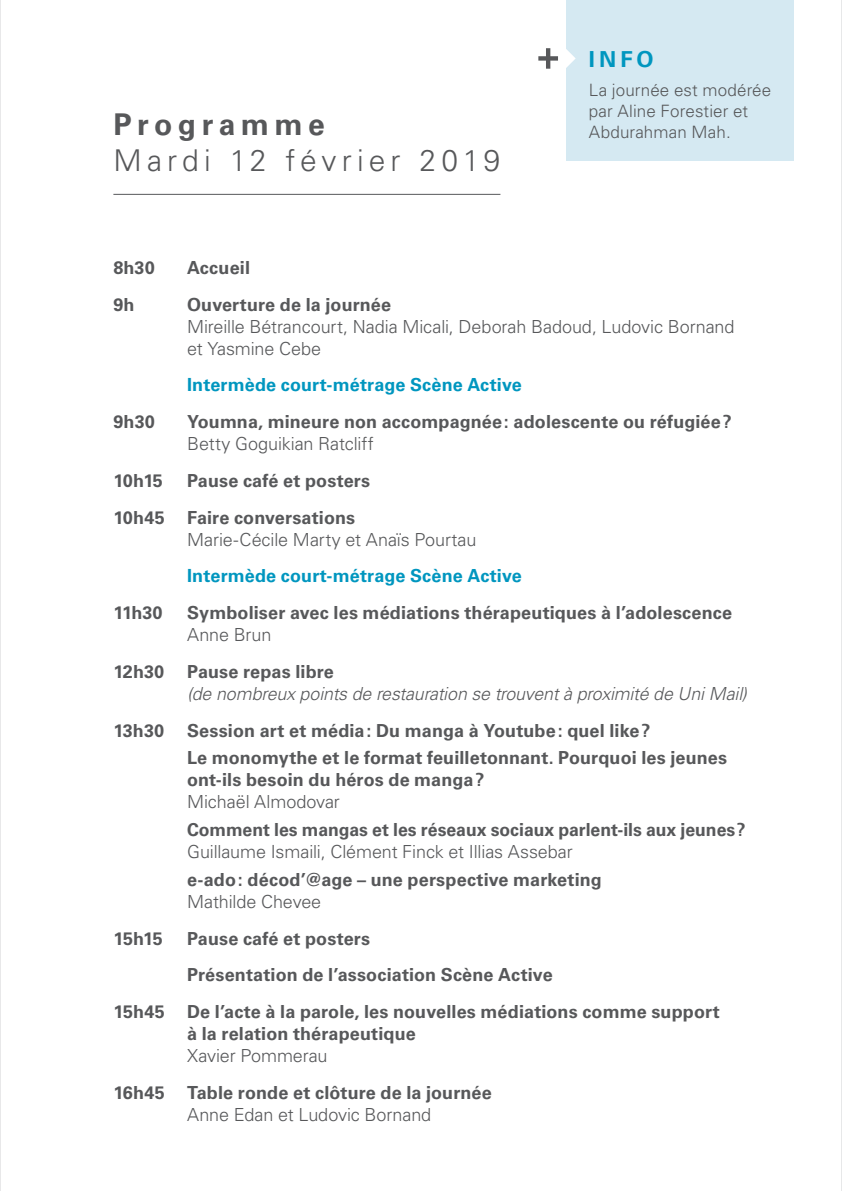
<style>
.page{position:relative;width:842px;height:1191px;background:#fff}
.page>*{position:absolute;margin:0;border:0;box-sizing:border-box;transform-origin:0 0}
.t1{font:300 30px "Univers LT Std";letter-spacing:.165em;color:#57585a}
.t2{font:700 30px "Univers LT Std";letter-spacing:.18em;color:#57585a}
.t3{font:700 22px "Univers LT Std";color:#0096bf}
.t4{font:700 18px/36.8px "Univers LT Std";letter-spacing:.005em;color:#57585a}
.t5{font:300 18px/22px "Univers LT Std";letter-spacing:-.005em;color:#57585a}
.t6{font:700 18px "Univers LT Std";letter-spacing:.005em;color:#0096bf}
.t7{font:italic 300 18px "Univers LT Std";letter-spacing:-.01em;color:#57585a}
.t8{font:300 17px/20.8px "Univers LT Std";letter-spacing:.005em;color:#57585a}
</style>
<div class="page">
<hr style="left:113px;top:194px;width:387px;height:1px;background:#57585a">
<hr style="left:0;top:0;width:1px;height:1191px;background:#d1d2d4">
<hr style="left:841px;top:0;width:1px;height:1191px;background:#d1d2d4">
<div style="left:566px;top:0;width:228px;height:161px;background:#d5e9f2"></div>
<svg style="left:538px;top:48px;width:38px;height:21px"></svg>
<h1 class="t2" style="left:113px;top:107px;width:213px">Programme</h1>
<h1 class="t1" style="left:113px;top:142px;width:388px">Mardi 12 février 2019</h1>
<p class="t3" style="left:589px;top:46px;width:66px">INFO</p>
<p class="t8" style="left:589px;top:80px;width:184px">La journée est modérée par Aline Forestier et<br>Abdurahman Mah.</p>
<p class="t4" style="left:113px;top:249px;width:43px">8h30</p>
<p class="t4" style="left:187px;top:249px;width:64px">Accueil</p>
<p class="t4" style="left:113px;top:286px;width:23px">9h</p>
<p class="t4" style="left:187px;top:286px;width:206px">Ouverture de la journée</p>
<p class="t5" style="left:187px;top:315px;width:549px">Mireille Bétrancourt, Nadia Micali, Deborah Badoud, Ludovic Bornand et Yasmine Cebe</p>
<p class="t6" style="left:187px;top:374px;width:336px">Intermède court-métrage Scène Active</p>
<p class="t4" style="left:113px;top:403px;width:43px">9h30</p>
<p class="t4" style="left:187px;top:403px;width:546px">Youmna, mineure non accompagnée: adolescente ou réfugiée?</p>
<p class="t5" style="left:187px;top:433px;width:188px">Betty Goguikian Ratcliff</p>
<p class="t4" style="left:113px;top:462px;width:51px">10h15</p>
<p class="t4" style="left:113px;top:462px;width:258px;text-indent:74px">Pause café et posters<br>10h45 Faire conversations</p>
<p class="t5" style="left:187px;top:528px;width:291px">Marie-Cécile Marty et Anaïs Pourtau</p>
<p class="t6" style="left:187px;top:565px;width:336px">Intermède court-métrage Scène Active</p>
<p class="t4" style="left:113px;top:594px;width:51px">11h30</p>
<p class="t4" style="left:187px;top:594px;width:547px">Symboliser avec les médiations thérapeutiques à l’adolescence</p>
<p class="t5" style="left:187px;top:624px;width:86px">Anne Brun</p>
<p class="t4" style="left:113px;top:653px;width:52px">12h30</p>
<p class="t4" style="left:187px;top:653px;width:148px">Pause repas libre</p>
<p class="t7" style="left:187px;top:683px;width:561px">(de nombreux points de restauration se trouvent à proximité de Uni Mail)</p>
<p class="t4" style="left:113px;top:712px;width:52px">13h30</p>
<p class="t4" style="left:187px;top:716px;width:542px;line-height:27.6px">Session art et média: Du manga à Youtube: quel like?<br>Le monomythe et le format feuilletonnant. Pourquoi les jeunes</p>
<p class="t4" style="left:187px;top:762px;width:299px">ont-ils besoin du héros de manga?</p>
<p class="t5" style="left:187px;top:791px;width:154px">Michaël Almodovar</p>
<p class="t4" style="left:187px;top:811px;width:560px">Comment les mangas et les réseaux sociaux parlent-ils aux jeunes?</p>
<p class="t5" style="left:187px;top:840px;width:387px">Guillaume Ismaili, Clément Finck et Illias Assebar</p>
<p class="t4" style="left:187px;top:861px;width:416px">e-ado: décod’@age – une perspective marketing</p>
<p class="t5" style="left:187px;top:890px;width:136px">Mathilde Chevee</p>
<p class="t4" style="left:113px;top:920px;width:51px">15h15</p>
<p class="t4" style="left:187px;top:920px;width:185px">Pause café et posters</p>
<p class="t4" style="left:187px;top:956px;width:367px">Présentation de l’association Scène Active</p>
<p class="t4" style="left:113px;top:993px;width:608px">15h45 De l’acte à la parole, les nouvelles médiations comme support</p>
<p class="t4" style="left:187px;top:1015px;width:230px">à la relation thérapeutique</p>
<p class="t5" style="left:187px;top:1044px;width:142px">Xavier Pommerau</p>
<p class="t4" style="left:113px;top:1074px;width:380px">16h45 Table ronde et clôture de la journée</p>
<p class="t5" style="left:187px;top:1103px;width:246px">Anne Edan et Ludovic Bornand</p>
</div>
